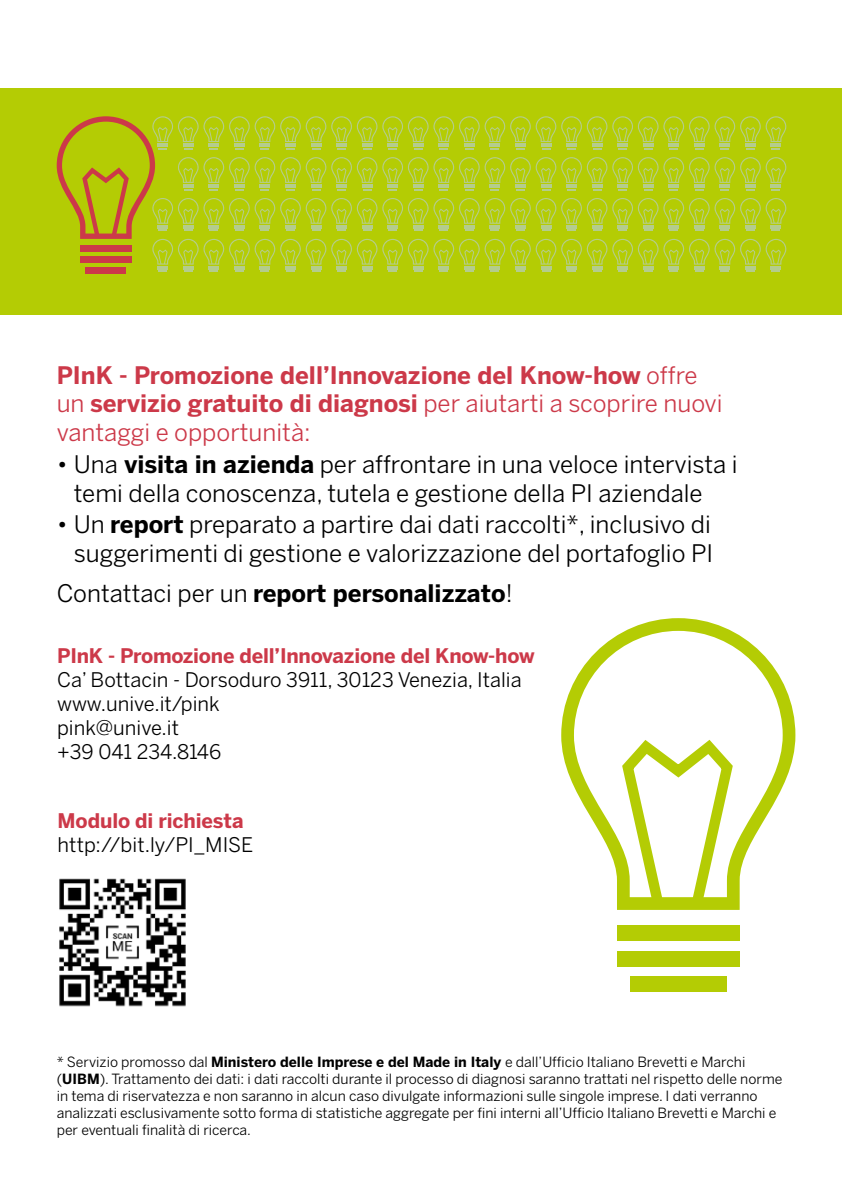
<style>
.page{position:relative;width:842px;height:1191px;background:#fff}
.page>*{position:absolute;margin:0;border:0;box-sizing:border-box;transform-origin:0 0}
.t1{font:24px/28.8px "Benton Sans";color:#000}
.t2{font:700 24px/28.8px "Benton Sans";color:#cc3949}
.t3{font:700 24px "Benton Sans";color:#000}
.t4{font:20px "Benton Sans";color:#000}
.t5{font:700 20px "Benton Sans";letter-spacing:-.01em;color:#cc3949}
.t6{font:14px/16.8px "Benton Sans";color:#000}
.s1{font-weight:400}
.s2{font-weight:700}
</style>
<div class="page">
<img style="left:59px;top:878px;width:127px;height:129px">
<div style="left:0;top:88px;width:842px;height:227px;background:#b4cc04"></div>
<div style="left:86px;top:267px;width:40px;height:6px;background:#cc3949"></div>
<svg style="left:561px;top:618px;width:234px;height:292px"></svg>
<div style="left:617px;top:925px;width:123px;height:15px;background:#b4cc04"></div>
<div style="left:617px;top:951px;width:123px;height:15px;background:#b4cc04"></div>
<div style="left:630px;top:976px;width:97px;height:16px;background:#b4cc04"></div>
<svg style="left:616px;top:732px;width:122px;height:178px"></svg>
<svg style="left:57px;top:116px;width:729px;height:156px"></svg>
<p class="t2" style="left:57px;top:360px;width:667px">PInK - Promozione dell’Innovazione del Know-how <span class="s1">offre un</span> servizio gratuito di diagnosi <span class="s1">per aiutarti a scoprire nuovi vantaggi e opportunità:</span></p>
<p class="t1" style="left:74px;top:449px;width:665px;text-indent:-17px">• Una <span class="s2">visita in azienda</span> per affrontare in una veloce intervista i temi della conoscenza, tutela e gestione della PI aziendale</p>
<p class="t1" style="left:57px;top:510px;width:658px;text-align:right">• Un <span class="s2">report</span> preparato a partire dai dati raccolti*, inclusivo di suggerimenti di gestione e valorizzazione del portafoglio PI</p>
<p class="t3" style="left:57px;top:579px;width:458px"><span class="s1">Contattaci per un</span> report personalizzato<span class="s1">!</span></p>
<p class="t5" style="left:57px;top:644px;width:479px">PInK - Promozione dell’Innovazione del Know-how</p>
<p class="t4" style="left:57px;top:668px;width:466px">Ca’ Bottacin - Dorsoduro 3911, 30123 Venezia, Italia</p>
<p class="t4" style="left:57px;top:692px;width:164px">www.unive.it/pink</p>
<p class="t4" style="left:57px;top:716px;width:123px">pink@unive.it</p>
<p class="t4" style="left:57px;top:740px;width:166px">+39 041 234.8146</p>
<p class="t5" style="left:57px;top:809px;width:188px">Modulo di richiesta</p>
<p class="t4" style="left:57px;top:833px;width:197px">http://bit.ly/PI_MISE</p>
<p class="t6" style="left:57px;top:1053px;width:727px">* Servizio promosso dal <span class="s2">Ministero delle Imprese e del Made in Italy</span> e dall’Ufficio Italiano Brevetti e Marchi (<span class="s2">UIBM</span>). Trattamento dei dati: i dati raccolti durante il processo di diagnosi saranno trattati nel rispetto delle norme in tema di riservatezza e non saranno in alcun caso divulgate informazioni sulle singole imprese. I dati verranno analizzati esclusivamente sotto forma di statistiche aggregate per fini interni all’Ufficio Italiano Brevetti e Marchi e per eventuali finalità di ricerca.</p>
</div>
